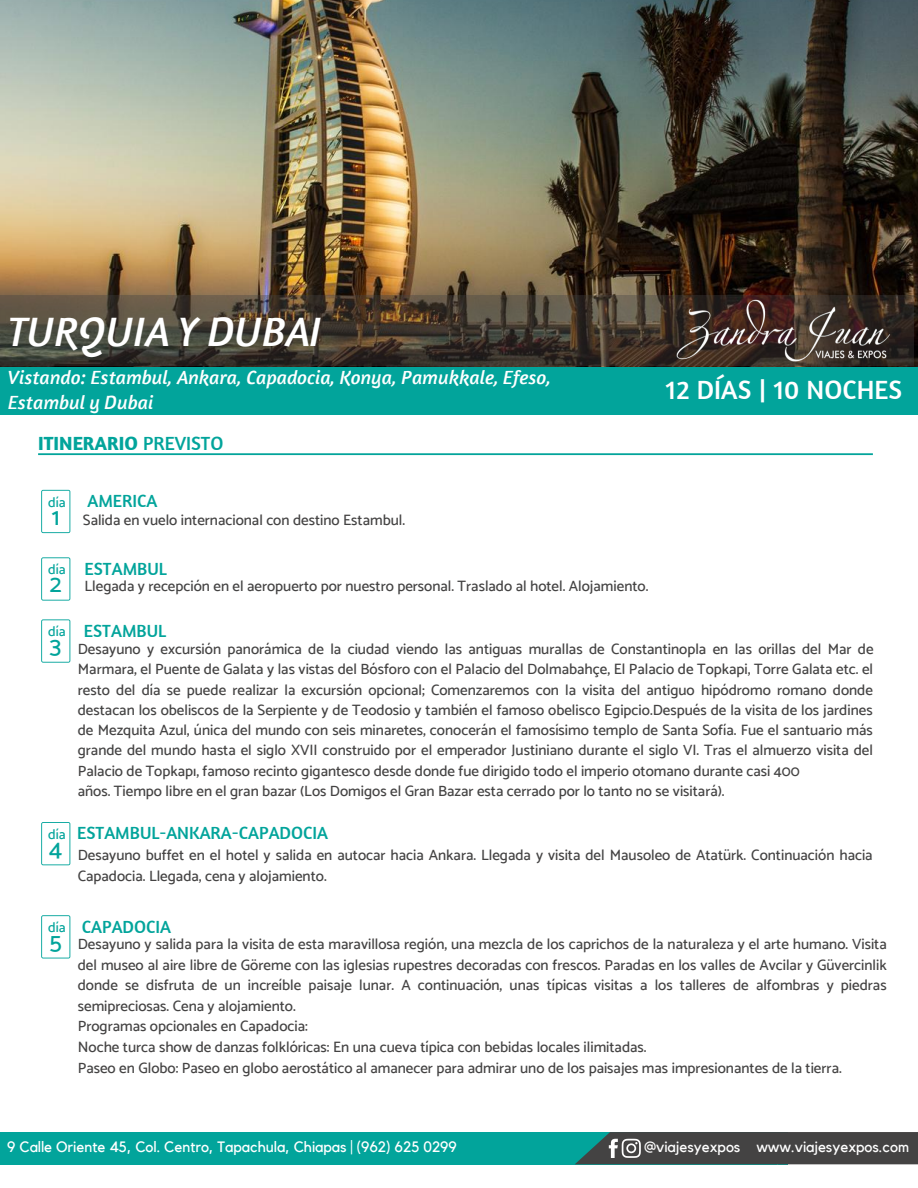
<style>
.page{position:relative;width:918px;height:1188px;background:#fff}
.page>*{position:absolute;margin:0;border:0;box-sizing:border-box;transform-origin:0 0}
.t1{font:italic 42px "Amaranth";letter-spacing:.005em;color:#fff}
.t2{font:27px "Amaranth";letter-spacing:.005em;color:#fff}
.t3{font:500 24.6px "Catamaran";color:#02a49b}
.t4{font:italic 19.5px/24.3px "Amaranth";color:#fff}
.t5{font:700 19.5px "Amaranth";color:#02a49b}
.t6{font:18px "Amaranth";color:#02a49b}
.t7{font:500 15px/20.2px "Catamaran";color:#444343}
.t8{font:15px "Kollektif";color:#fff}
.t9{font:500 13.95px "Catamaran";color:#02a49b}
.s1{font-weight:400}
</style>
<div class="page">
<div style="left:0;top:366px;width:918px;height:49px;background:#02a49b"></div>
<img style="left:0;top:0;width:918px;height:366px">
<svg style="left:41px;top:490px;width:29px;height:43px"></svg>
<svg style="left:38px;top:453px;width:835px;height:2px;background:#25b0a8"></svg>
<svg style="left:0;top:295px;width:914px;height:71px;background:#473f33"></svg>
<svg style="left:41px;top:557px;width:29px;height:44px"></svg>
<svg style="left:41px;top:619px;width:29px;height:44px"></svg>
<svg style="left:41px;top:822px;width:29px;height:43px"></svg>
<img style="left:672px;top:295px;width:224px;height:70px">
<div style="left:0;top:1132px;width:788px;height:32px;background:#02a49b"></div>
<svg style="left:575px;top:1132px;width:343px;height:32px;background:#444c4b"></svg>
<svg style="left:41px;top:915px;width:29px;height:44px"></svg>
<h1 class="t1" style="left:8px;top:305px;width:315px">TURQUIA Y DUBAI</h1>
<h3 class="t4" style="left:8px;top:365px;width:545px">Vistando: Estambul, Ankara, Capadocia, Konya, Pamukkale, Efeso,<br>Estambul y Dubai</h3>
<h2 class="t2" style="left:666px;top:373px;width:238px">12 DÍAS | 10 NOCHES</h2>
<h3 class="t5" style="left:38px;top:431px;width:187px">ITINERARIO <span class="s1">PREVISTO</span></h3>
<p class="t9" style="left:48px;top:494px;width:19px">día</p>
<h3 class="t3" style="left:52px;top:502px;width:10px">1</h3>
<p class="t6" style="left:87px;top:490px;width:72px">AMERICA</p>
<p class="t7" style="left:83px;top:509px;width:324px">Salida en vuelo internacional con destino Estambul.</p>
<p class="t9" style="left:48px;top:561px;width:19px">día</p>
<h3 class="t3" style="left:50px;top:569px;width:13px">2</h3>
<p class="t9" style="left:48px;top:623px;width:19px">día</p>
<h3 class="t3" style="left:50px;top:632px;width:13px">3</h3>
<p class="t9" style="left:48px;top:826px;width:19px">día</p>
<h3 class="t3" style="left:49px;top:834px;width:15px">4</h3>
<p class="t6" style="left:85px;top:557px;width:84px">ESTAMBUL</p>
<p class="t7" style="left:85px;top:575px;width:565px">Llegada y recepción en el aeropuerto por nuestro personal. Traslado al hotel. Alojamiento.</p>
<p class="t6" style="left:84px;top:619px;width:84px">ESTAMBUL</p>
<p class="t7" style="left:78px;top:639px;width:797px">Desayuno y excursión panorámica de la ciudad viendo las antiguas murallas de Constantinopla en las orillas del Mar de Marmara, el Puente de Galata y las vistas del Bósforo con el Palacio del Dolmabahçe, El Palacio de Topkapi, Torre Galata etc. el resto del día se puede realizar la excursión opcional; Comenzaremos con la visita del antiguo hipódromo romano donde destacan los obeliscos de la Serpiente y de Teodosio y también el famoso obelisco Egipcio.Después de la visita de los jardines de Mezquita Azul, única del mundo con seis minaretes, conocerán el famosísimo templo de Santa Sofía. Fue el santuario más grande del mundo hasta el siglo XVII construido por el emperador Justiniano durante el siglo VI. Tras el almuerzo visita del Palacio de Topkapı, famoso recinto gigantesco desde donde fue dirigido todo el imperio otomano durante casi 400<br>años. Tiempo libre en el gran bazar (Los Domigos el Gran Bazar esta cerrado por lo tanto no se visitará).</p>
<p class="t6" style="left:77px;top:822px;width:252px">ESTAMBUL-ANKARA-CAPADOCIA</p>
<p class="t7" style="left:78px;top:845px;width:796px">Desayuno buffet en el hotel y salida en autocar hacia Ankara. Llegada y visita del Mausoleo de Atatürk. Continuación hacia<br>Capadocia. Llegada, cena y alojamiento.</p>
<p class="t9" style="left:48px;top:919px;width:19px">día</p>
<h3 class="t3" style="left:50px;top:927px;width:14px">5</h3>
<p class="t6" style="left:82px;top:915px;width:91px">CAPADOCIA</p>
<p class="t7" style="left:78px;top:934px;width:811px">Desayuno y salida para la visita de esta maravillosa región, una mezcla de los caprichos de la naturaleza y el arte humano. Visita del museo al aire libre de Göreme con las iglesias rupestres decoradas con frescos. Paradas en los valles de Avcilar y Güvercinlik donde se disfruta de un increíble paisaje lunar. A continuación, unas típicas visitas a los talleres de alfombras y piedras semipreciosas. Cena y alojamiento.<br>Programas opcionales en Capadocia:<br>Noche turca show de danzas folklóricas: En una cueva típica con bebidas locales ilimitadas.<br>Paseo en Globo: Paseo en globo aerostático al amanecer para admirar uno de los paisajes mas impresionantes de la tierra.</p>
<p class="t8" style="left:7px;top:1140px;width:451px">9 Calle Oriente 45, Col. Centro, Tapachula, Chiapas | (962) 625 0299</p>
<p class="t8" style="left:644px;top:1140px;width:267px">@viajesyexpos www.viajesyexpos.com</p>
</div>
